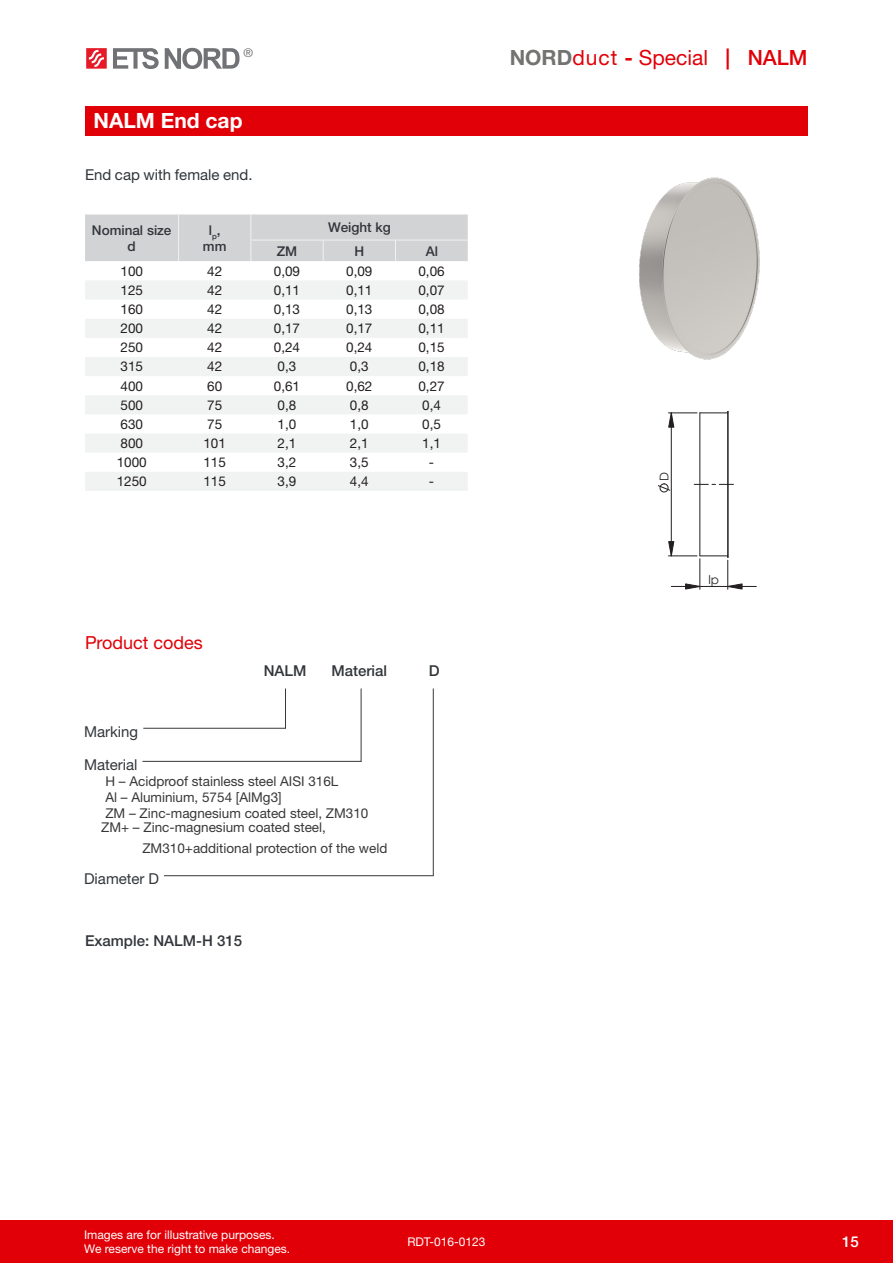
<style>
.page{position:relative;width:893px;height:1263px;background:#fff}
.page>*{position:absolute;margin:0;border:0;box-sizing:border-box;transform-origin:0 0}
.t1{font:21px "Helvetica Neue LTW1 G";color:#e10008}
.Tootenimi{font:700 21px "Helvetica Neue LTW1 G";color:#fff}
.Pealkiri{font:18px "Helvetica Neue LTW1 G";color:#e10008}
.Näidis{font:500 15px "Helvetica Neue LTW1 G";color:#32363a}
.Markeering-kiri{font:15px "Helvetica Neue LTW1 G";color:#32363a}
.Tekst{font:15px "Helvetica Neue LTW1 G";color:#32363a}
.t2{font:500 15px "Helvetica Neue LTW1 G";color:#fff}
.Tabeltekst{font:13.5px "Helvetica Neue LTW1 G";color:#231f20}
.Markeering-lisa{font:13.5px "Helvetica Neue LTW1 G";color:#383839}
.Tabeli_päis{font:500 13.5px "Helvetica Neue LTW1 G";color:#32363a}
.t3{font:12px/14.4px "Helvetica Neue LTW1 G";color:#fff}
.t4{font:12px "Century Gothic";color:#231f20}
.t5{font:12px "Helvetica Neue LTW1 G";color:#737372}
.s1{font-weight:700;color:#737372}
.s2{font-weight:700}
.s3{font-weight:500}
</style>
<div class="page">
<div style="left:0;top:1220px;width:893px;height:43px;background:#e10008"></div>
<svg style="left:86px;top:48px;width:21px;height:21px"></svg>
<svg style="left:113px;top:48px;width:46px;height:21px"></svg>
<svg style="left:165px;top:48px;width:75px;height:21px"></svg>
<svg style="left:85px;top:281px;width:383px;height:210px;fill:#f1f2f2"></svg>
<div style="left:85px;top:215px;width:383px;height:46px;background:#d1d3d4"></div>
<div style="left:85px;top:106px;width:723px;height:29px;background:#e10008"></div>
<hr style="left:727px;top:411px;width:1px;height:146px;background:#231f20">
<hr style="left:728px;top:411px;width:1px;height:146px;background:#231f20">
<hr style="left:699px;top:413px;width:1px;height:71px;background:#231f20">
<hr style="left:699px;top:484px;width:1px;height:72px;background:#231f20">
<svg style="left:694px;top:484px;width:39px;height:1px"></svg>
<svg style="left:658px;top:483px;width:12px;height:9px"></svg>
<hr style="left:671px;top:413px;width:1px;height:143px;background:#231f20">
<svg style="left:668px;top:411px;width:61px;height:17px"></svg>
<svg style="left:668px;top:541px;width:88px;height:49px"></svg>
<img style="left:639px;top:177px;width:121px;height:183px">
<hr style="left:143px;top:728px;width:143px;height:1px;background:#383839">
<hr style="left:285px;top:688px;width:1px;height:40px;background:#383839">
<hr style="left:142px;top:761px;width:219px;height:1px;background:#383839">
<hr style="left:361px;top:688px;width:1px;height:74px;background:#383839">
<hr style="left:164px;top:875px;width:270px;height:1px;background:#383839">
<hr style="left:433px;top:688px;width:1px;height:188px;background:#383839">
<p class="t5" style="left:244px;top:45px;width:11px">®</p>
<p class="t1" style="left:510px;top:44px;width:299px"><span class="s1">NORD</span>duct <span class="s2">-</span> Special <span class="s3">| NALM</span></p>
<p class="Tootenimi" style="left:94px;top:108px;width:150px">NALM End cap</p>
<p class="Tekst" style="left:85px;top:165px;width:169px">End cap with female end.</p>
<p class="Tabeli_päis" style="left:92px;top:222px;width:81px">Nominal size</p>
<p class="Tabeli_päis" style="left:127px;top:238px;width:10px">d</p>
<p class="Tabeli_päis" style="left:209px;top:222px;width:13px">l<sub>p</sub>,</p>
<p class="Tabeli_päis" style="left:203px;top:238px;width:25px">mm</p>
<p class="Tabeli_päis" style="left:328px;top:219px;width:64px">Weight kg</p>
<p class="Tabeli_päis" style="left:277px;top:243px;width:22px">ZM</p>
<p class="Tabeli_päis" style="left:354px;top:243px;width:11px">H</p>
<p class="Tabeli_päis" style="left:426px;top:243px;width:14px">Al</p>
<p class="Tabeltekst" style="left:121px;top:263px;width:24px">100</p>
<p class="Tabeltekst" style="left:207px;top:263px;width:17px">42</p>
<p class="Tabeltekst" style="left:274px;top:263px;width:28px">0,09</p>
<p class="Tabeltekst" style="left:346px;top:263px;width:28px">0,09</p>
<p class="Tabeltekst" style="left:418px;top:263px;width:28px">0,06</p>
<p class="Tabeltekst" style="left:121px;top:282px;width:24px">125</p>
<p class="Tabeltekst" style="left:207px;top:282px;width:17px">42</p>
<p class="Tabeltekst" style="left:274px;top:282px;width:28px">0,11</p>
<p class="Tabeltekst" style="left:346px;top:282px;width:28px">0,11</p>
<p class="Tabeltekst" style="left:418px;top:282px;width:28px">0,07</p>
<p class="Tabeltekst" style="left:121px;top:301px;width:24px">160</p>
<p class="Tabeltekst" style="left:207px;top:301px;width:17px">42</p>
<p class="Tabeltekst" style="left:274px;top:301px;width:28px">0,13</p>
<p class="Tabeltekst" style="left:346px;top:301px;width:28px">0,13</p>
<p class="Tabeltekst" style="left:418px;top:301px;width:28px">0,08</p>
<p class="Tabeltekst" style="left:121px;top:320px;width:24px">200</p>
<p class="Tabeltekst" style="left:207px;top:320px;width:17px">42</p>
<p class="Tabeltekst" style="left:274px;top:320px;width:28px">0,17</p>
<p class="Tabeltekst" style="left:346px;top:320px;width:28px">0,17</p>
<p class="Tabeltekst" style="left:418px;top:320px;width:28px">0,11</p>
<p class="Tabeltekst" style="left:121px;top:339px;width:24px">250</p>
<p class="Tabeltekst" style="left:207px;top:339px;width:17px">42</p>
<p class="Tabeltekst" style="left:274px;top:339px;width:28px">0,24</p>
<p class="Tabeltekst" style="left:346px;top:339px;width:28px">0,24</p>
<p class="Tabeltekst" style="left:418px;top:339px;width:28px">0,15</p>
<p class="Tabeltekst" style="left:121px;top:358px;width:24px">315</p>
<p class="Tabeltekst" style="left:207px;top:358px;width:17px">42</p>
<p class="Tabeltekst" style="left:278px;top:358px;width:20px">0,3</p>
<p class="Tabeltekst" style="left:350px;top:358px;width:20px">0,3</p>
<p class="Tabeltekst" style="left:418px;top:358px;width:28px">0,18</p>
<p class="Tabeltekst" style="left:121px;top:377px;width:24px">400</p>
<p class="Tabeltekst" style="left:207px;top:377px;width:17px">60</p>
<p class="Tabeltekst" style="left:274px;top:377px;width:28px">0,61</p>
<p class="Tabeltekst" style="left:346px;top:377px;width:28px">0,62</p>
<p class="Tabeltekst" style="left:418px;top:377px;width:28px">0,27</p>
<p class="Tabeltekst" style="left:121px;top:396px;width:24px">500</p>
<p class="Tabeltekst" style="left:207px;top:396px;width:17px">75</p>
<p class="Tabeltekst" style="left:278px;top:396px;width:20px">0,8</p>
<p class="Tabeltekst" style="left:350px;top:396px;width:20px">0,8</p>
<p class="Tabeltekst" style="left:422px;top:396px;width:20px">0,4</p>
<p class="Tabeltekst" style="left:121px;top:416px;width:24px">630</p>
<p class="Tabeltekst" style="left:207px;top:416px;width:17px">75</p>
<p class="Tabeltekst" style="left:278px;top:416px;width:20px">1,0</p>
<p class="Tabeltekst" style="left:350px;top:416px;width:20px">1,0</p>
<p class="Tabeltekst" style="left:422px;top:416px;width:20px">0,5</p>
<p class="Tabeltekst" style="left:121px;top:435px;width:24px">800</p>
<p class="Tabeltekst" style="left:203px;top:435px;width:24px">101</p>
<p class="Tabeltekst" style="left:278px;top:435px;width:20px">2,1</p>
<p class="Tabeltekst" style="left:350px;top:435px;width:20px">2,1</p>
<p class="Tabeltekst" style="left:422px;top:435px;width:20px">1,1</p>
<p class="Tabeltekst" style="left:117px;top:454px;width:32px">1000</p>
<p class="Tabeltekst" style="left:203px;top:454px;width:24px">115</p>
<p class="Tabeltekst" style="left:278px;top:454px;width:20px">3,2</p>
<p class="Tabeltekst" style="left:350px;top:454px;width:20px">3,5</p>
<p class="Tabeltekst" style="left:429px;top:454px;width:7px">-</p>
<p class="Tabeltekst" style="left:117px;top:473px;width:32px">1250</p>
<p class="Tabeltekst" style="left:203px;top:473px;width:24px">115</p>
<p class="Tabeltekst" style="left:278px;top:473px;width:20px">3,9</p>
<p class="Tabeltekst" style="left:350px;top:473px;width:20px">4,4</p>
<p class="Tabeltekst" style="left:429px;top:473px;width:7px">-</p>
<p class="Pealkiri" style="left:85px;top:632px;width:119px">Product codes</p>
<p class="Näidis" style="left:264px;top:662px;width:44px">NALM</p>
<p class="Näidis" style="left:331px;top:662px;width:57px">Material</p>
<p class="Näidis" style="left:429px;top:662px;width:12px">D</p>
<p class="Markeering-kiri" style="left:84px;top:722px;width:56px">Marking</p>
<p class="Markeering-kiri" style="left:84px;top:755px;width:55px">Material</p>
<p class="Markeering-lisa" style="left:105px;top:773px;width:235px">H – Acidproof stainless steel AISI 316L</p>
<p class="Markeering-lisa" style="left:105px;top:789px;width:178px">Al – Aluminium, 5754 [AlMg3]</p>
<p class="Markeering-lisa" style="left:105px;top:805px;width:265px">ZM – Zinc-magnesium coated steel, ZM310</p>
<p class="Markeering-lisa" style="left:101px;top:819px;width:226px">ZM+ – Zinc-magnesium coated steel,</p>
<p class="Markeering-lisa" style="left:142px;top:840px;width:246px">ZM310+additional protection of the weld</p>
<p class="Markeering-kiri" style="left:84px;top:869px;width:77px">Diameter D</p>
<p class="Näidis" style="left:85px;top:931px;width:158px">Example: NALM-H 315</p>
<p class="t4" style="left:656px;top:481px;width:10px;rotate:-90deg">D</p>
<p class="t4" style="left:708px;top:571px;width:12px">lp</p>
<p class="t3" style="left:84px;top:1227px;width:208px">Images are for illustrative purposes.<br>We reserve the right to make changes.</p>
<p class="t3" style="left:407px;top:1235px;width:80px">RDT-016-0123</p>
<p class="t2" style="left:842px;top:1233px;width:18px">15</p>
</div>
